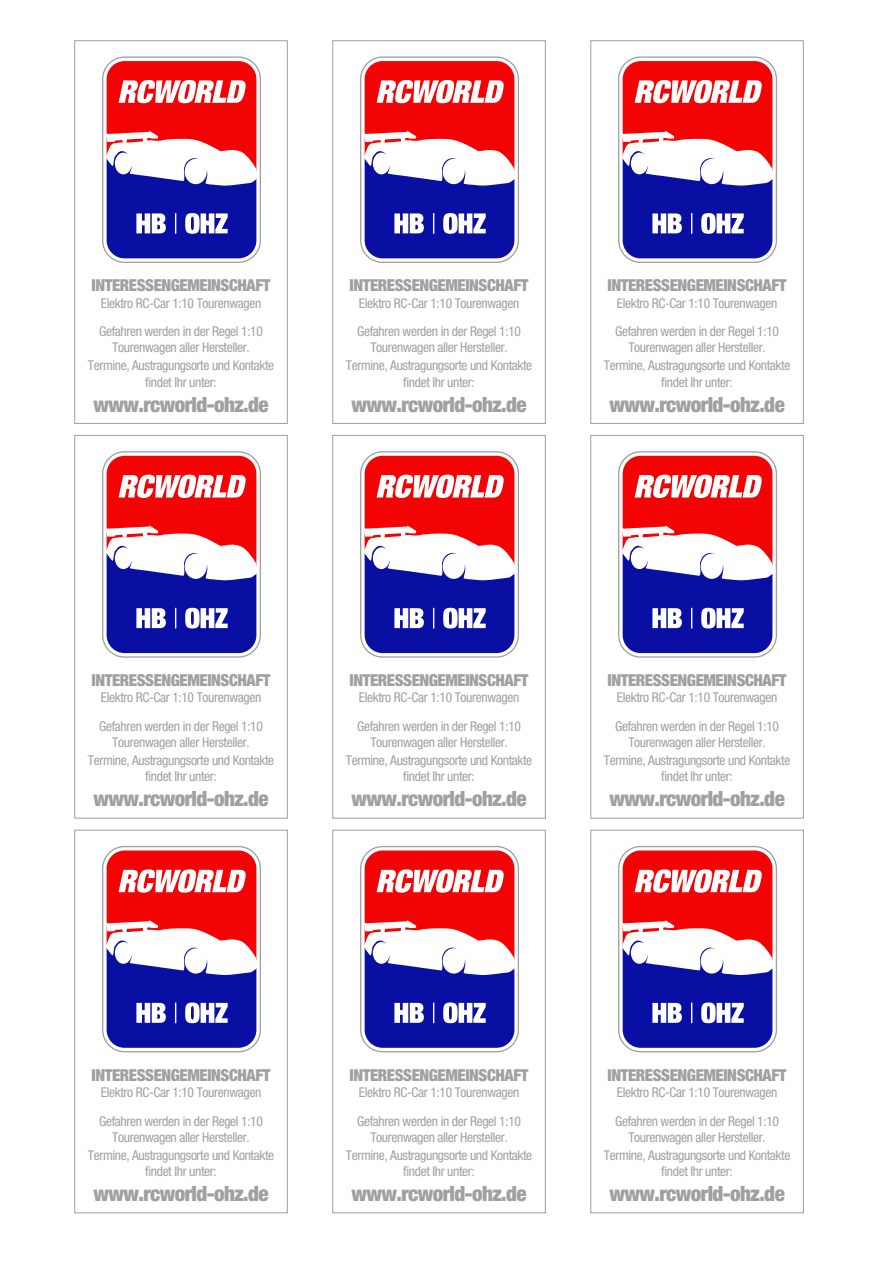
<style>
.page{position:relative;width:893px;height:1263px;background:#fff}
.page>*{position:absolute;margin:0;border:0;box-sizing:border-box;transform-origin:0 0}
.t1{font:900 condensed 21px "Helvetica Neue";letter-spacing:-.025em;color:#a0a0a0}
.t2{font:900 condensed 16.5px "Helvetica Neue";letter-spacing:-.025em;color:#a0a0a0}
.t3{font:condensed 13.5px/28.5px "Helvetica Neue";letter-spacing:-.025em;color:#a0a0a0}
</style>
<div class="page">
<div style="left:74px;top:40px;width:214px;height:384px;border:1px solid #9f9f9f"></div>
<svg style="left:102px;top:56px;width:159px;height:206px"></svg>
<div style="left:332px;top:40px;width:214px;height:384px;border:1px solid #9f9f9f"></div>
<svg style="left:360px;top:56px;width:159px;height:206px"></svg>
<div style="left:590px;top:40px;width:214px;height:384px;border:1px solid #9f9f9f"></div>
<svg style="left:618px;top:56px;width:159px;height:206px"></svg>
<div style="left:74px;top:435px;width:214px;height:383px;border:1px solid #9f9f9f"></div>
<svg style="left:102px;top:451px;width:159px;height:206px"></svg>
<div style="left:332px;top:435px;width:214px;height:383px;border:1px solid #9f9f9f"></div>
<svg style="left:360px;top:451px;width:159px;height:206px"></svg>
<div style="left:590px;top:435px;width:214px;height:383px;border:1px solid #9f9f9f"></div>
<svg style="left:618px;top:451px;width:159px;height:206px"></svg>
<div style="left:74px;top:830px;width:214px;height:383px;border:1px solid #9f9f9f"></div>
<svg style="left:102px;top:845px;width:159px;height:207px"></svg>
<div style="left:332px;top:830px;width:214px;height:383px;border:1px solid #9f9f9f"></div>
<svg style="left:360px;top:845px;width:159px;height:207px"></svg>
<div style="left:590px;top:830px;width:214px;height:383px;border:1px solid #9f9f9f"></div>
<svg style="left:618px;top:845px;width:159px;height:207px"></svg>
<p class="t2" style="left:92px;top:275px;width:180px">INTERESSENGEMEINSCHAFT</p>
<p class="t3" style="left:99px;top:288px;width:165px">Elektro RC-Car 1:10 Tourenwagen<br>Gefahren werden in der Regel 1:10</p>
<p class="t3" style="left:88px;top:338px;width:188px;line-height:18px;text-align:center">Tourenwagen aller Hersteller.<br>Termine, Austragungsorte und Kontakte</p>
<p class="t3" style="left:145px;top:367px;width:73px">findet Ihr unter:</p>
<h1 class="t1" style="left:93px;top:391px;width:177px">www.rcworld-ohz.de</h1>
<p class="t2" style="left:350px;top:275px;width:180px">INTERESSENGEMEINSCHAFT</p>
<p class="t3" style="left:357px;top:288px;width:165px">Elektro RC-Car 1:10 Tourenwagen<br>Gefahren werden in der Regel 1:10</p>
<p class="t3" style="left:346px;top:338px;width:188px;line-height:18px;text-align:center">Tourenwagen aller Hersteller.<br>Termine, Austragungsorte und Kontakte</p>
<p class="t3" style="left:403px;top:367px;width:73px">findet Ihr unter:</p>
<h1 class="t1" style="left:351px;top:391px;width:177px">www.rcworld-ohz.de</h1>
<p class="t2" style="left:608px;top:275px;width:180px">INTERESSENGEMEINSCHAFT</p>
<p class="t3" style="left:615px;top:288px;width:165px">Elektro RC-Car 1:10 Tourenwagen<br>Gefahren werden in der Regel 1:10</p>
<p class="t3" style="left:604px;top:338px;width:188px;line-height:18px;text-align:center">Tourenwagen aller Hersteller.<br>Termine, Austragungsorte und Kontakte</p>
<p class="t3" style="left:661px;top:367px;width:73px">findet Ihr unter:</p>
<h1 class="t1" style="left:609px;top:391px;width:177px">www.rcworld-ohz.de</h1>
<p class="t2" style="left:92px;top:670px;width:180px">INTERESSENGEMEINSCHAFT</p>
<p class="t3" style="left:99px;top:683px;width:165px">Elektro RC-Car 1:10 Tourenwagen<br>Gefahren werden in der Regel 1:10</p>
<p class="t3" style="left:88px;top:733px;width:188px;line-height:18px;text-align:center">Tourenwagen aller Hersteller.<br>Termine, Austragungsorte und Kontakte</p>
<p class="t3" style="left:145px;top:762px;width:73px">findet Ihr unter:</p>
<h1 class="t1" style="left:93px;top:786px;width:177px">www.rcworld-ohz.de</h1>
<p class="t2" style="left:350px;top:670px;width:180px">INTERESSENGEMEINSCHAFT</p>
<p class="t3" style="left:357px;top:683px;width:165px">Elektro RC-Car 1:10 Tourenwagen<br>Gefahren werden in der Regel 1:10</p>
<p class="t3" style="left:346px;top:733px;width:188px;line-height:18px;text-align:center">Tourenwagen aller Hersteller.<br>Termine, Austragungsorte und Kontakte</p>
<p class="t3" style="left:403px;top:762px;width:73px">findet Ihr unter:</p>
<h1 class="t1" style="left:351px;top:786px;width:177px">www.rcworld-ohz.de</h1>
<p class="t2" style="left:608px;top:670px;width:180px">INTERESSENGEMEINSCHAFT</p>
<p class="t3" style="left:615px;top:683px;width:165px">Elektro RC-Car 1:10 Tourenwagen<br>Gefahren werden in der Regel 1:10</p>
<p class="t3" style="left:604px;top:733px;width:188px;line-height:18px;text-align:center">Tourenwagen aller Hersteller.<br>Termine, Austragungsorte und Kontakte</p>
<p class="t3" style="left:661px;top:762px;width:73px">findet Ihr unter:</p>
<h1 class="t1" style="left:609px;top:786px;width:177px">www.rcworld-ohz.de</h1>
<p class="t2" style="left:92px;top:1065px;width:180px">INTERESSENGEMEINSCHAFT</p>
<p class="t3" style="left:99px;top:1078px;width:165px">Elektro RC-Car 1:10 Tourenwagen<br>Gefahren werden in der Regel 1:10</p>
<p class="t3" style="left:88px;top:1128px;width:188px;line-height:18px;text-align:center">Tourenwagen aller Hersteller.<br>Termine, Austragungsorte und Kontakte</p>
<p class="t3" style="left:145px;top:1157px;width:73px">findet Ihr unter:</p>
<h1 class="t1" style="left:93px;top:1181px;width:177px">www.rcworld-ohz.de</h1>
<p class="t2" style="left:350px;top:1065px;width:180px">INTERESSENGEMEINSCHAFT</p>
<p class="t3" style="left:357px;top:1078px;width:165px">Elektro RC-Car 1:10 Tourenwagen<br>Gefahren werden in der Regel 1:10</p>
<p class="t3" style="left:346px;top:1128px;width:188px;line-height:18px;text-align:center">Tourenwagen aller Hersteller.<br>Termine, Austragungsorte und Kontakte</p>
<p class="t3" style="left:403px;top:1157px;width:73px">findet Ihr unter:</p>
<h1 class="t1" style="left:351px;top:1181px;width:177px">www.rcworld-ohz.de</h1>
<p class="t2" style="left:608px;top:1065px;width:180px">INTERESSENGEMEINSCHAFT</p>
<p class="t3" style="left:615px;top:1078px;width:165px">Elektro RC-Car 1:10 Tourenwagen<br>Gefahren werden in der Regel 1:10</p>
<p class="t3" style="left:604px;top:1128px;width:188px;line-height:18px;text-align:center">Tourenwagen aller Hersteller.<br>Termine, Austragungsorte und Kontakte</p>
<p class="t3" style="left:661px;top:1157px;width:73px">findet Ihr unter:</p>
<h1 class="t1" style="left:609px;top:1181px;width:177px">www.rcworld-ohz.de</h1>
</div>
